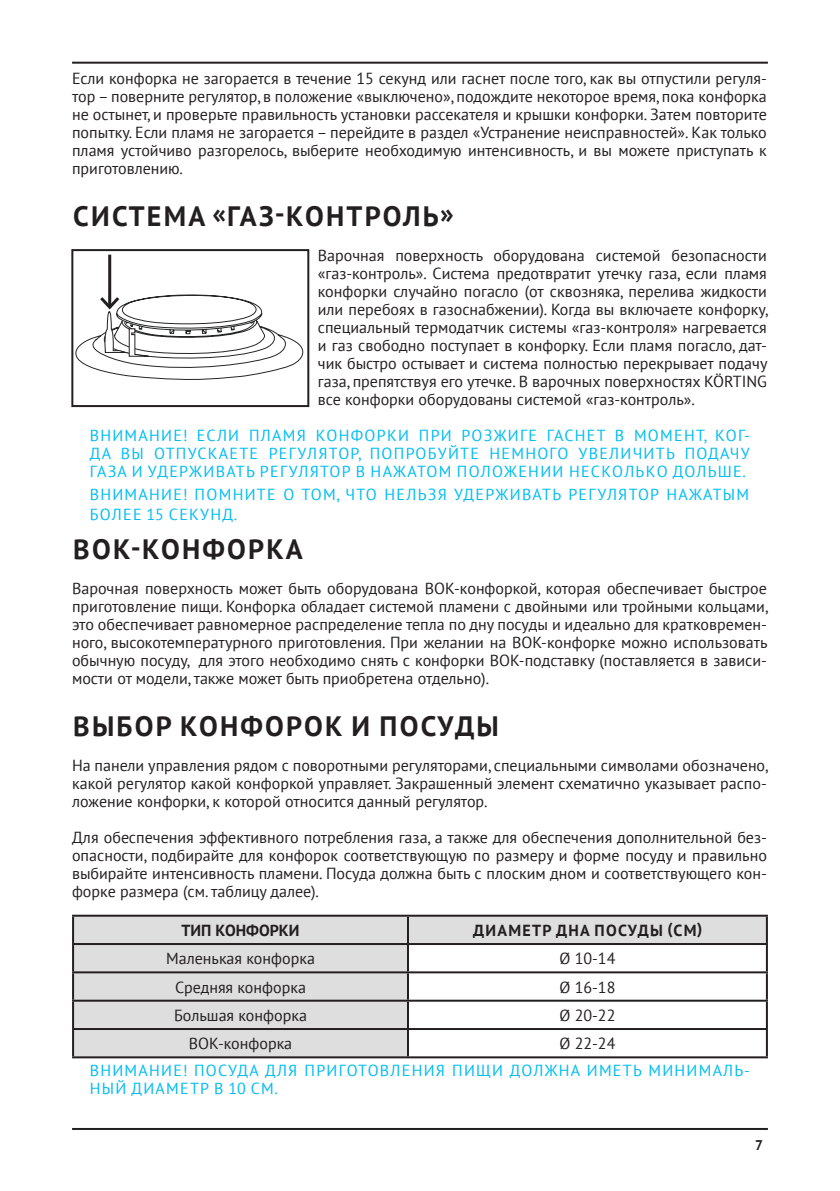
<style>
.page{position:relative;width:840px;height:1191px;background:#fff}
.page>*{position:absolute;margin:0;border:0;box-sizing:border-box;transform-origin:0 0}
.Заголовок{font:700 28px "PT Sans";letter-spacing:.08em;color:#231f20}
.Текст{font:16px/18px "PT Sans";color:#231f20;text-align:justify}
.Attention{font:16px/18px "PT Sans";letter-spacing:.08em;color:#01bdf2}
.Cell{font:16px "PT Sans";color:#231f20}
.Заголовок-2{font:700 16px "PT Sans";letter-spacing:.08em;color:#231f20}
.Cell-2{font:700 16px "PT Sans";color:#231f20}
.t1{font:700 14px "PT Sans";color:#231f20}
</style>
<div class="page">
<hr style="left:72px;top:1128px;width:695px;height:2px;background:#231f20">
<hr style="left:72px;top:62px;width:695px;height:2px;background:#231f20">
<svg style="left:74px;top:916px;width:691px;height:140px"></svg>
<hr style="left:407px;top:916px;width:2px;height:27px;background:#231f20">
<hr style="left:407px;top:945px;width:2px;height:26px;background:#231f20">
<hr style="left:407px;top:973px;width:2px;height:26px;background:#231f20">
<hr style="left:407px;top:1001px;width:2px;height:27px;background:#231f20">
<hr style="left:407px;top:1030px;width:2px;height:26px;background:#231f20">
<hr style="left:72px;top:914px;width:336px;height:2px;background:#231f20">
<hr style="left:72px;top:916px;width:2px;height:27px;background:#231f20">
<hr style="left:408px;top:914px;width:359px;height:2px;background:#231f20">
<hr style="left:765px;top:916px;width:2px;height:27px;background:#231f20">
<hr style="left:72px;top:943px;width:336px;height:2px;background:#231f20">
<hr style="left:72px;top:945px;width:2px;height:26px;background:#231f20">
<hr style="left:408px;top:943px;width:359px;height:2px;background:#231f20">
<hr style="left:765px;top:945px;width:2px;height:26px;background:#231f20">
<hr style="left:72px;top:971px;width:336px;height:2px;background:#231f20">
<hr style="left:72px;top:973px;width:2px;height:26px;background:#231f20">
<hr style="left:408px;top:971px;width:359px;height:2px;background:#231f20">
<hr style="left:765px;top:973px;width:2px;height:26px;background:#231f20">
<hr style="left:72px;top:999px;width:336px;height:2px;background:#231f20">
<hr style="left:72px;top:1001px;width:2px;height:27px;background:#231f20">
<hr style="left:408px;top:999px;width:359px;height:2px;background:#231f20">
<hr style="left:765px;top:1001px;width:2px;height:27px;background:#231f20">
<hr style="left:72px;top:1028px;width:336px;height:2px;background:#231f20">
<hr style="left:72px;top:1030px;width:2px;height:26px;background:#231f20">
<hr style="left:408px;top:1028px;width:359px;height:2px;background:#231f20">
<hr style="left:765px;top:1030px;width:2px;height:26px;background:#231f20">
<hr style="left:72px;top:1056px;width:336px;height:2px;background:#231f20">
<hr style="left:408px;top:1056px;width:359px;height:2px;background:#231f20">
<hr style="left:108px;top:255px;width:3px;height:52px;background:#231f20">
<svg style="left:75px;top:275px;width:229px;height:105px"></svg>
<div style="left:71px;top:249px;width:238px;height:158px;border:2px solid #231f20"></div>
<p class="Текст" style="left:72px;top:69px;width:696px">Если конфорка не загорается в течение 15 секунд или гаснет после того, как вы отпустили регуля&shy;тор – поверните регулятор, в положение «выключено», подождите некоторое время, пока конфорка не остынет, и проверьте правильность установки рассекателя и крышки конфорки. Затем повторите попытку. Если пламя не загорается – перейдите в раздел «Устранение неисправностей». Как только пламя устойчиво разгорелось, выберите необходимую интенсивность, и вы можете приступать к приготовлению.</p>
<p class="Заголовок" style="left:73px;top:197px;width:382px">СИСТЕМА «ГАЗ-КОНТРОЛЬ»</p>
<p class="Текст" style="left:317px;top:246px;width:451px">Варочная поверхность оборудована системой безопасности «газ-контроль». Система предотвратит утечку газа, если пламя конфорки случайно погасло (от сквозняка, перелива жидкости или перебоях в газоснабжении). Когда вы включаете конфорку, специальный термодатчик системы «газ-контроля» нагревается и газ свободно поступает в конфорку. Если пламя погасло, дат&shy;чик быстро остывает и система полностью перекрывает подачу газа, препятствуя его утечке. В варочных поверхностях KÖRTING все конфорки оборудованы системой «газ-контроль».</p>
<p class="Attention" style="left:90px;top:426px;width:661px;text-align:justify">ВНИМАНИЕ! ЕСЛИ ПЛАМЯ КОНФОРКИ ПРИ РОЗЖИГЕ ГАСНЕТ В МОМЕНТ, КОГ-ДА ВЫ ОТПУСКАЕТЕ РЕГУЛЯТОР, ПОПРОБУЙТЕ НЕМНОГО УВЕЛИЧИТЬ ПОДАЧУ ГАЗА И УДЕРЖИВАТЬ РЕГУЛЯТОР В НАЖАТОМ ПОЛОЖЕНИИ НЕСКОЛЬКО ДОЛЬШЕ.</p>
<p class="Attention" style="left:90px;top:485px;width:660px;line-height:19.2px">ВНИМАНИЕ! ПОМНИТЕ О ТОМ, ЧТО НЕЛЬЗЯ УДЕРЖИВАТЬ РЕГУЛЯТОР НАЖАТЫМ<br>БОЛЕЕ 15 СЕКУНД.</p>
<p class="Заголовок" style="left:73px;top:530px;width:231px">ВОК-КОНФОРКА</p>
<p class="Текст" style="left:72px;top:579px;width:697px">Варочная поверхность может быть оборудована ВОК-конфоркой, которая обеспечивает быстрое приготовление пищи. Конфорка обладает системой пламени с двойными или тройными кольцами, это обеспечивает равномерное распределение тепла по дну посуды и идеально для кратковремен&shy;ного, высокотемпературного приготовления. При желании на ВОК-конфорке можно использовать обычную посуду, для этого необходимо снять с конфорки ВОК-подставку (поставляется в зависи&shy;мости от модели, также может быть приобретена отдельно).</p>
<p class="Заголовок" style="left:73px;top:707px;width:427px">ВЫБОР КОНФОРОК И ПОСУДЫ</p>
<p class="Текст" style="left:72px;top:755px;width:697px">На панели управления рядом с поворотными регуляторами, специальными символами обозначено, какой регулятор какой конфоркой управляет. Закрашенный элемент схематично указывает распо&shy;ложение конфорки, к которой относится данный регулятор.</p>
<p class="Текст" style="left:72px;top:827px;width:696px">Для обеспечения эффективного потребления газа, а также для обеспечения дополнительной без&shy;опасности, подбирайте для конфорок соответствующую по размеру и форме посуду и правильно выбирайте интенсивность пламени. Посуда должна быть с плоским дном и соответствующего кон&shy;форке размера (см. таблицу далее).</p>
<p class="Cell-2" style="left:181px;top:919px;width:119px">ТИП КОНФОРКИ</p>
<p class="Заголовок-2" style="left:473px;top:919px;width:230px">ДИАМЕТР ДНА ПОСУДЫ (СМ)</p>
<p class="Cell" style="left:166px;top:948px;width:150px">Маленькая конфорка</p>
<p class="Текст" style="left:559px;top:949px;width:57px">Ø 10-14</p>
<p class="Текст" style="left:175px;top:977px;width:132px">Средняя конфорка</p>
<p class="Текст" style="left:559px;top:977px;width:57px">Ø 16-18</p>
<p class="Cell" style="left:174px;top:1005px;width:134px">Большая конфорка</p>
<p class="Текст" style="left:559px;top:1005px;width:57px">Ø 20-22</p>
<p class="Cell" style="left:189px;top:1033px;width:105px">ВОК-конфорка</p>
<p class="Текст" style="left:559px;top:1034px;width:57px">Ø 22-24</p>
<p class="Attention" style="left:90px;top:1061px;width:661px">ВНИМАНИЕ! ПОСУДА ДЛЯ ПРИГОТОВЛЕНИЯ ПИЩИ ДОЛЖНА ИМЕТЬ МИНИМАЛЬ-<br>НЫЙ ДИАМЕТР В 10 СМ.</p>
<p class="t1" style="left:754px;top:1136px;width:9px">7</p>
</div>
